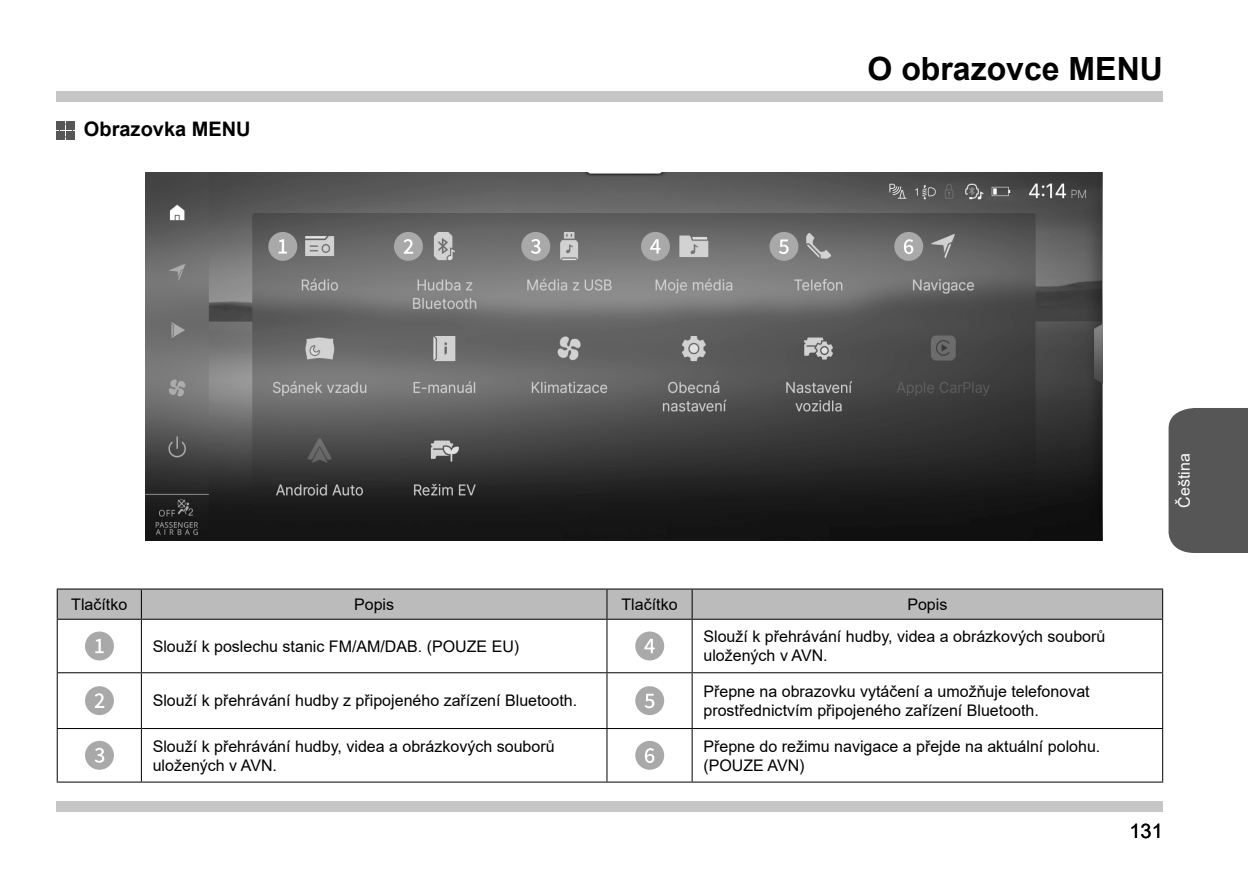
<style>
.page{position:relative;width:1248px;height:896px;background:#fff}
.page>*{position:absolute;margin:0;border:0;box-sizing:border-box;transform-origin:0 0}
.대제목{font:700 32px "Arial";color:#000}
.중제목{font:700 20px "Arial";color:#000}
.t1{font:20px "Arial";color:#000}
.글머리_6pt{font:16px/19.2px "Arial";color:#000}
.t2{font:16px "Arial";color:#fff}
</style>
<div class="page">
<div style="left:1168px;top:408px;width:79px;height:145px;background:#565656"></div>
<div style="left:57px;top:91px;width:1105px;height:10px;background:#c6c6c6"></div>
<div style="left:57px;top:801px;width:1105px;height:11px;background:#c6c6c6"></div>
<div style="left:57px;top:121px;width:8px;height:8px;background:#565656"></div>
<div style="left:57px;top:131px;width:8px;height:8px;background:#565656"></div>
<div style="left:67px;top:121px;width:8px;height:8px;background:#565656"></div>
<div style="left:67px;top:131px;width:8px;height:8px;background:#565656"></div>
<div style="left:59px;top:124px;width:14px;height:13px;border:1px solid #565656"></div>
<img style="left:146px;top:173px;width:956px;height:368px">
<div style="left:58px;top:589px;width:1103px;height:30px;background:#bbb"></div>
<hr style="left:692px;top:588px;width:470px;height:1px;background:#000">
<hr style="left:1161px;top:589px;width:1px;height:30px;background:#000">
<hr style="left:57px;top:729px;width:1px;height:52px;background:#000">
<hr style="left:1161px;top:729px;width:1px;height:52px;background:#000">
<hr style="left:57px;top:781px;width:84px;height:1px;background:#000">
<hr style="left:692px;top:781px;width:470px;height:1px;background:#000">
<hr style="left:606px;top:620px;width:1px;height:52px;background:#000">
<hr style="left:141px;top:672px;width:466px;height:1px;background:#000">
<hr style="left:57px;top:588px;width:84px;height:1px;background:#000">
<hr style="left:57px;top:589px;width:1px;height:30px;background:#000">
<hr style="left:141px;top:588px;width:466px;height:1px;background:#000">
<hr style="left:141px;top:589px;width:1px;height:30px;background:#000">
<hr style="left:141px;top:619px;width:466px;height:1px;background:#000">
<hr style="left:607px;top:588px;width:85px;height:1px;background:#000">
<hr style="left:606px;top:589px;width:1px;height:30px;background:#000">
<hr style="left:691px;top:589px;width:1px;height:30px;background:#000">
<hr style="left:607px;top:619px;width:85px;height:1px;background:#000">
<hr style="left:692px;top:619px;width:470px;height:1px;background:#000">
<hr style="left:691px;top:620px;width:1px;height:52px;background:#000">
<hr style="left:1161px;top:620px;width:1px;height:52px;background:#000">
<hr style="left:692px;top:672px;width:470px;height:1px;background:#000">
<hr style="left:1161px;top:673px;width:1px;height:55px;background:#000">
<hr style="left:692px;top:728px;width:470px;height:1px;background:#000">
<hr style="left:607px;top:672px;width:85px;height:1px;background:#000">
<hr style="left:606px;top:673px;width:1px;height:55px;background:#000">
<hr style="left:691px;top:673px;width:1px;height:55px;background:#000">
<hr style="left:57px;top:619px;width:84px;height:1px;background:#000">
<hr style="left:57px;top:620px;width:1px;height:52px;background:#000">
<hr style="left:141px;top:620px;width:1px;height:52px;background:#000">
<hr style="left:57px;top:672px;width:84px;height:1px;background:#000">
<hr style="left:57px;top:673px;width:1px;height:55px;background:#000">
<hr style="left:141px;top:673px;width:1px;height:55px;background:#000">
<hr style="left:57px;top:728px;width:84px;height:1px;background:#000">
<hr style="left:141px;top:728px;width:466px;height:1px;background:#000">
<hr style="left:141px;top:729px;width:1px;height:52px;background:#000">
<hr style="left:141px;top:781px;width:466px;height:1px;background:#000">
<hr style="left:607px;top:728px;width:85px;height:1px;background:#000">
<hr style="left:606px;top:729px;width:1px;height:52px;background:#000">
<hr style="left:691px;top:729px;width:1px;height:52px;background:#000">
<hr style="left:607px;top:781px;width:85px;height:1px;background:#000">
<div style="left:85px;top:631px;width:29px;height:29px;background:#a9a9a9;border-radius:50%"></div>
<svg style="left:95px;top:639px;width:9px;height:14px"></svg>
<div style="left:635px;top:631px;width:29px;height:29px;background:#a9a9a9;border-radius:50%"></div>
<svg style="left:644px;top:639px;width:10px;height:14px"></svg>
<div style="left:85px;top:686px;width:29px;height:29px;background:#a9a9a9;border-radius:50%"></div>
<svg style="left:95px;top:693px;width:9px;height:15px"></svg>
<div style="left:635px;top:686px;width:29px;height:29px;background:#a9a9a9;border-radius:50%"></div>
<svg style="left:644px;top:694px;width:10px;height:14px"></svg>
<div style="left:85px;top:741px;width:29px;height:29px;background:#a9a9a9;border-radius:50%"></div>
<svg style="left:95px;top:748px;width:9px;height:15px"></svg>
<div style="left:635px;top:741px;width:29px;height:29px;background:#a9a9a9;border-radius:50%"></div>
<svg style="left:644px;top:748px;width:10px;height:15px"></svg>
<div style="left:521px;top:232px;width:29px;height:29px;background:#a9a9a9;border-radius:50%"></div>
<svg style="left:531px;top:239px;width:9px;height:15px"></svg>
<div style="left:641px;top:232px;width:29px;height:29px;background:#a9a9a9;border-radius:50%"></div>
<svg style="left:650px;top:239px;width:10px;height:14px"></svg>
<div style="left:769px;top:232px;width:29px;height:29px;background:#a9a9a9;border-radius:50%"></div>
<svg style="left:779px;top:239px;width:9px;height:15px"></svg>
<div style="left:894px;top:232px;width:29px;height:29px;background:#a9a9a9;border-radius:50%"></div>
<svg style="left:904px;top:239px;width:9px;height:15px"></svg>
<div style="left:268px;top:232px;width:29px;height:29px;background:#a9a9a9;border-radius:50%"></div>
<svg style="left:278px;top:239px;width:9px;height:14px"></svg>
<div style="left:394px;top:232px;width:29px;height:29px;background:#a9a9a9;border-radius:50%"></div>
<svg style="left:403px;top:239px;width:10px;height:15px"></svg>
<p class="중제목" style="left:84px;top:115px;width:168px">Obrazovka MENU</p>
<p class="대제목" style="left:867px;top:46px;width:297px">O obrazovce MENU</p>
<p class="t2" style="left:1173px;top:507px;width:56px;rotate:-90deg">Čeština</p>
<p class="글머리_6pt" style="left:71px;top:594px;width:58px">Tlačítko</p>
<p class="글머리_6pt" style="left:354px;top:594px;width:42px">Popis</p>
<p class="글머리_6pt" style="left:621px;top:594px;width:58px">Tlačítko</p>
<p class="글머리_6pt" style="left:907px;top:594px;width:42px">Popis</p>
<p class="글머리_6pt" style="left:153px;top:636px;width:368px">Slouží k poslechu stanic FM/AM/DAB. (POUZE EU)</p>
<p class="글머리_6pt" style="left:703px;top:627px;width:403px">Slouží k přehrávání hudby, videa a obrázkových souborů uložených v AVN.</p>
<p class="글머리_6pt" style="left:153px;top:691px;width:426px">Slouží k přehrávání hudby z připojeného zařízení Bluetooth.</p>
<p class="글머리_6pt" style="left:703px;top:681px;width:387px">Přepne na obrazovku vytáčení a umožňuje telefonovat prostřednictvím připojeného zařízení Bluetooth.</p>
<p class="글머리_6pt" style="left:153px;top:736px;width:403px">Slouží k přehrávání hudby, videa a obrázkových souborů uložených v AVN.</p>
<p class="글머리_6pt" style="left:703px;top:736px;width:398px">Přepne do režimu navigace a přejde na aktuální polohu. (POUZE AVN)</p>
<p class="t1" style="left:1129px;top:817px;width:35px">131</p>
</div>
